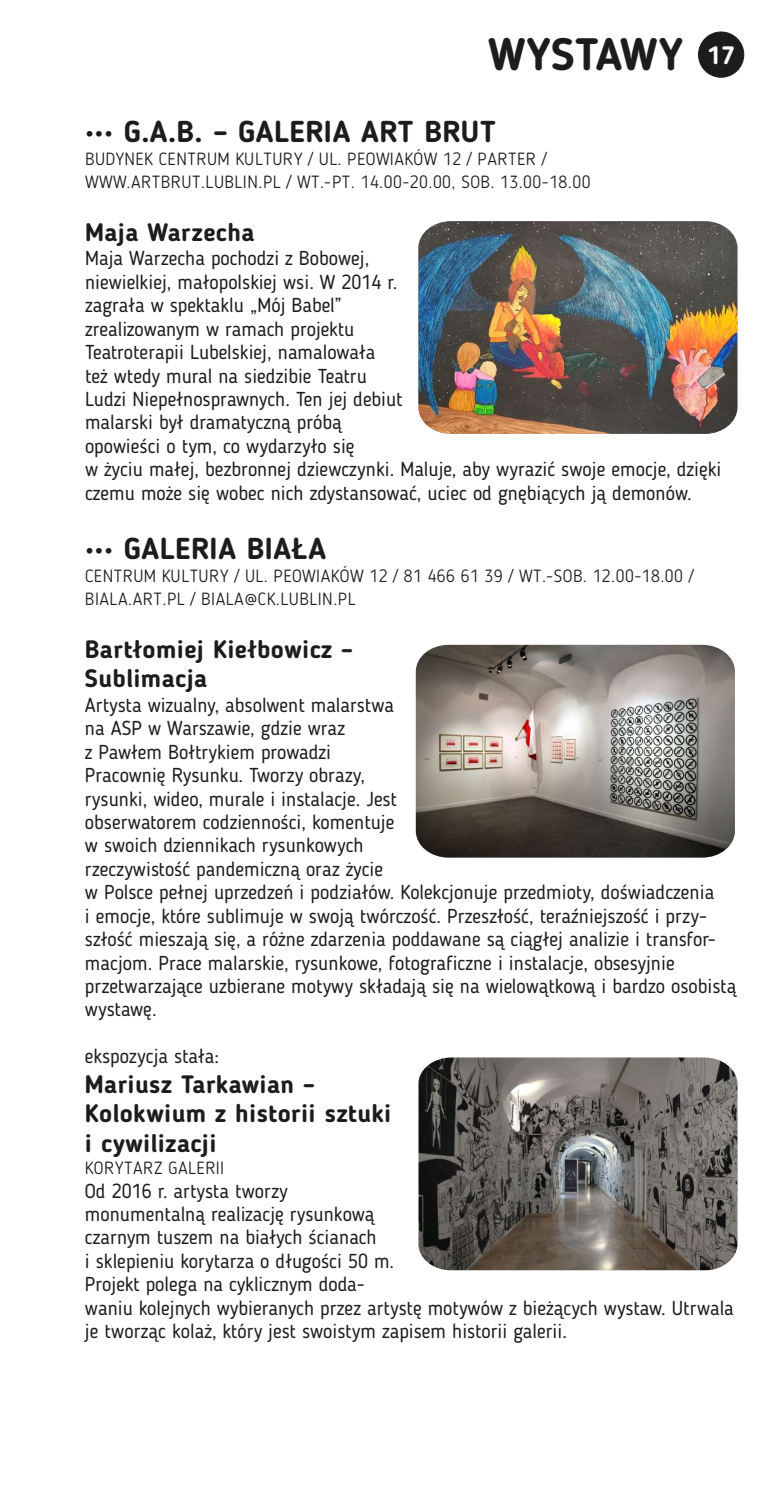
<style>
.page{position:relative;width:780px;height:1489px;background:#fff}
.page>*{position:absolute;margin:0;border:0;box-sizing:border-box;transform-origin:0 0}
.t1{font:700 45px "Blogger Sans";letter-spacing:.005em;color:#1c1c1c}
.t2{font:700 30px "Blogger Sans";letter-spacing:.015em;color:#1c1c1c}
.t3{font:700 25px/29.5px "Blogger Sans";letter-spacing:.015em;color:#1c1c1c}
.t4{font:20px/23.5px "Blogger Sans";color:#1c1c1c}
.t5{font:300 17.5px/22.5px "Blogger Sans";letter-spacing:.03em;color:#1c1c1c}
</style>
<div class="page">
<div style="left:698px;top:32px;width:46px;height:45px;background:#1c1c1c;border:1px solid #1c1c1c;border-radius:50%"></div>
<img style="left:418px;top:221px;width:319px;height:213px">
<img style="left:416px;top:645px;width:318px;height:212px">
<img style="left:418px;top:1057px;width:319px;height:213px">
<h1 class="t1" style="left:488px;top:36px;width:248px">WYSTAWY <sup>17</sup></h1>
<h2 class="t2" style="left:85px;top:119px;width:412px">••• G.A.B. – GALERIA ART BRUT</h2>
<p class="t5" style="left:85px;top:149px;width:507px">BUDYNEK CENTRUM KULTURY / UL. PEOWIAKÓW 12 / PARTER /<br>WWW.ARTBRUT.LUBLIN.PL / WT.-PT. 14.00-20.00, SOB. 13.00-18.00</p>
<p class="t3" style="left:85px;top:219px;width:171px">Maja Warzecha</p>
<p class="t4" style="left:85px;top:248px;width:638px">Maja Warzecha pochodzi z Bobowej,<br>niewielkiej, małopolskiej wsi. W 2014 r.<br>zagrała w spektaklu „Mój Babel”<br>zrealizowanym w ramach projektu<br>Teatroterapii Lubelskiej, namalowała<br>też wtedy mural na siedzibie Teatru<br>Ludzi Niepełnosprawnych. Ten jej debiut<br>malarski był dramatyczną próbą<br>opowieści o tym, co wydarzyło się<br>w życiu małej, bezbronnej dziewczynki. Maluje, aby wyrazić swoje emocje, dzięki czemu może się wobec nich zdystansować, uciec od gnębiących ją demonów.</p>
<h2 class="t2" style="left:85px;top:535px;width:242px">••• GALERIA BIAŁA</h2>
<p class="t5" style="left:85px;top:566px;width:610px">CENTRUM KULTURY / UL. PEOWIAKÓW 12 / 81 466 61 39 / WT.-SOB. 12.00-18.00 /<br>BIALA.ART.PL / BIALA@CK.LUBLIN.PL</p>
<p class="t3" style="left:85px;top:636px;width:269px">Bartłomiej Kiełbowicz –<br>Sublimacja</p>
<p class="t4" style="left:85px;top:694px;width:653px">Artysta wizualny, absolwent malarstwa<br>na ASP w Warszawie, gdzie wraz<br>z Pawłem Bołtrykiem prowadzi<br>Pracownię Rysunku. Tworzy obrazy,<br>rysunki, wideo, murale i instalacje. Jest<br>obserwatorem codzienności, komentuje<br>w swoich dziennikach rysunkowych<br>rzeczywistość pandemiczną oraz życie<br>w Polsce pełnej uprzedzeń i podziałów. Kolekcjonuje przedmioty, doświadczenia<br>i emocje, które sublimuje w swoją twórczość. Przeszłość, teraźniejszość i przy&shy;szłość mieszają się, a różne zdarzenia poddawane są ciągłej analizie i transfor&shy;macjom. Prace malarskie, rysunkowe, fotograficzne i instalacje, obsesyjnie przetwarzające uzbierane motywy składają się na wielowątkową i bardzo osobistą wystawę.</p>
<p class="t4" style="left:85px;top:1046px;width:136px">ekspozycja stała:</p>
<p class="t3" style="left:85px;top:1071px;width:308px">Mariusz Tarkawian –<br>Kolokwium z historii sztuki i cywilizacji</p>
<p class="t5" style="left:85px;top:1158px;width:141px">KORYTARZ GALERII</p>
<p class="t4" style="left:85px;top:1180px;width:650px">Od 2016 r. artysta tworzy<br>monumentalną realizację rysunkową<br>czarnym tuszem na białych ścianach<br>i sklepieniu korytarza o długości 50 m.<br>Projekt polega na cyklicznym doda-<br>waniu kolejnych wybieranych przez artystę motywów z bieżących wystaw. Utrwala je tworząc kolaż, który jest swoistym zapisem historii galerii.</p>
</div>
